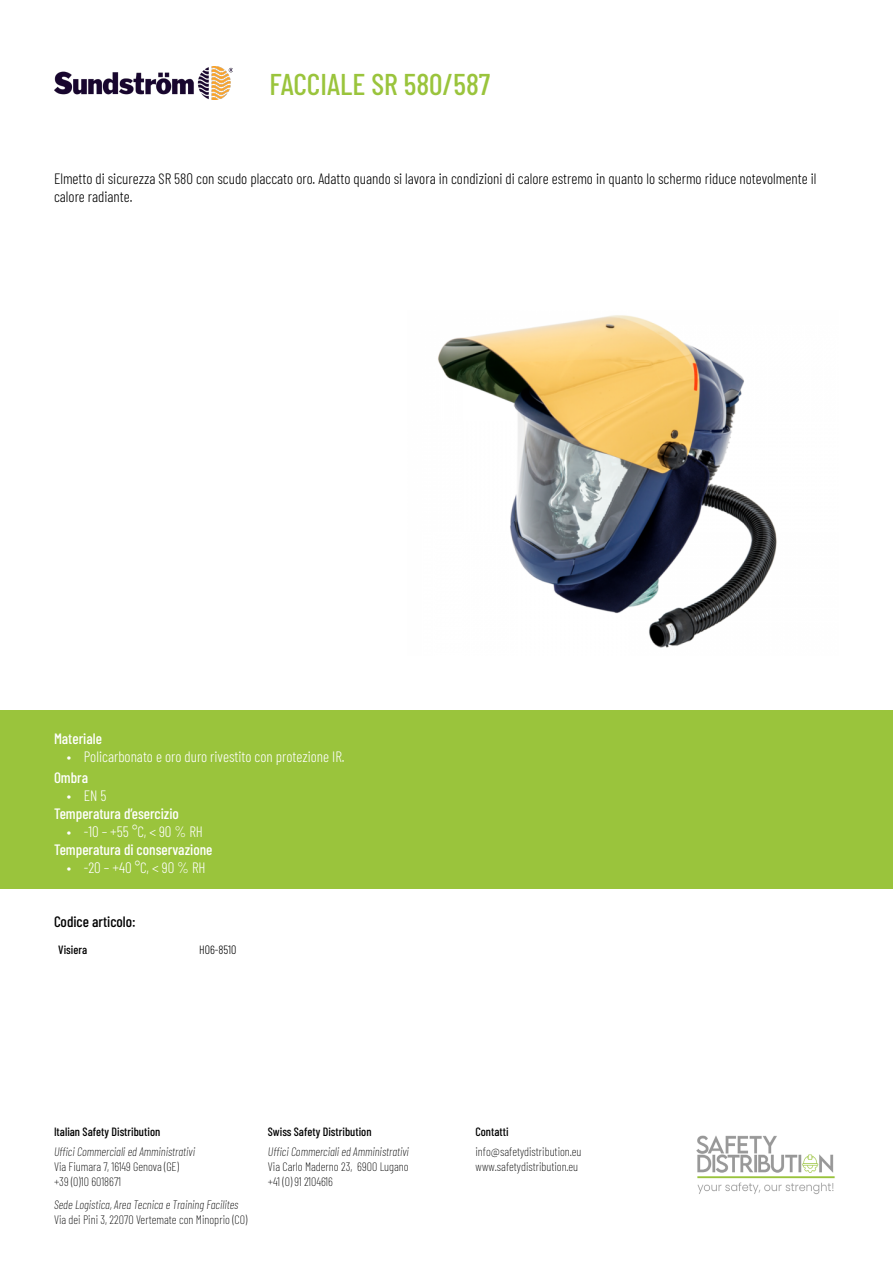
<style>
.page{position:relative;width:893px;height:1263px;background:#fff}
.page>*{position:absolute;margin:0;border:0;box-sizing:border-box;transform-origin:0 0}
.TITOL{font:500 30px "Barlow Condensed";color:#9ac43c}
.TESTO{font:300 15px/18px "Barlow Condensed";color:#000}
.t1{font:300 15px "Barlow Condensed";color:#fff}
.TESTO-2{font:500 15px "Barlow Condensed";color:#fff}
.TESTO-3{font:500 15px "Barlow Condensed";color:#000}
.t2{font:200 12px/15px "Barlow Condensed";color:#000}
.t3{font:italic 200 12px "Barlow Condensed";color:#000}
.TESTO-4{font:500 12px "Barlow Condensed";color:#000}
.TESTO-5{font:300 12px "Barlow Condensed";color:#000}
</style>
<div class="page">
<img style="left:54px;top:66px;width:179px;height:33px">
<img style="left:696px;top:1135px;width:139px;height:60px">
<img style="left:438px;top:315px;width:339px;height:333px">
<div style="left:0;top:710px;width:893px;height:179px;background:#9ac43c"></div>
<p class="TITOL" style="left:269px;top:63px;width:223px">FACCIALE SR 580/587</p>
<p class="TESTO" style="left:54px;top:168px;width:764px">Elmetto di sicurezza SR 580 con scudo placcato oro. Adatto quando si lavora in condizioni di calore estremo in quanto lo schermo riduce notevolmente il calore radiante.</p>
<p class="TESTO-2" style="left:54px;top:727px;width:49px">Materiale</p>
<p class="t1" style="left:67px;top:745px;width:279px">• Policarbonato e oro duro rivestito con protezione IR.</p>
<p class="TESTO-2" style="left:54px;top:767px;width:36px">Ombra</p>
<p class="t1" style="left:67px;top:785px;width:41px">• EN 5</p>
<p class="TESTO-2" style="left:54px;top:803px;width:126px">Temperatura d’esercizio</p>
<p class="t1" style="left:67px;top:821px;width:138px">• -10 – +55 °C, &lt; 90 % RH</p>
<p class="TESTO-2" style="left:54px;top:839px;width:160px">Temperatura di conservazione</p>
<p class="t1" style="left:67px;top:857px;width:140px">• -20 – +40 °C, &lt; 90 % RH</p>
<p class="TESTO-3" style="left:54px;top:911px;width:83px">Codice articolo:</p>
<p class="TESTO-4" style="left:58px;top:941px;width:30px">Visiera</p>
<p class="TESTO-5" style="left:199px;top:941px;width:39px">H06-8510</p>
<p class="TESTO-4" style="left:54px;top:1122px;width:108px">Italian Safety Distribution</p>
<p class="t3" style="left:54px;top:1143px;width:143px">Uffici Commerciali ed Amministrativi</p>
<p class="t2" style="left:54px;top:1158px;width:126px">Via Fiumara 7, 16149 Genova (GE) +39 (0)10 6018671</p>
<p class="t3" style="left:54px;top:1195px;width:186px">Sede Logistica, Area Tecnica e Training Facilites</p>
<p class="t2" style="left:54px;top:1211px;width:195px">Via dei Pini 3, 22070 Vertemate con Minoprio (CO)</p>
<p class="TESTO-4" style="left:268px;top:1122px;width:105px">Swiss Safety Distribution</p>
<p class="t3" style="left:268px;top:1143px;width:143px">Uffici Commerciali ed Amministrativi</p>
<p class="t2" style="left:268px;top:1158px;width:142px">Via Carlo Maderno 23, 6900 Lugano +41 (0) 91 2104616</p>
<p class="TESTO-4" style="left:475px;top:1122px;width:35px">Contatti</p>
<p class="t2" style="left:475px;top:1143px;width:107px">info@safetydistribution.eu www.safetydistribution.eu</p>
</div>
